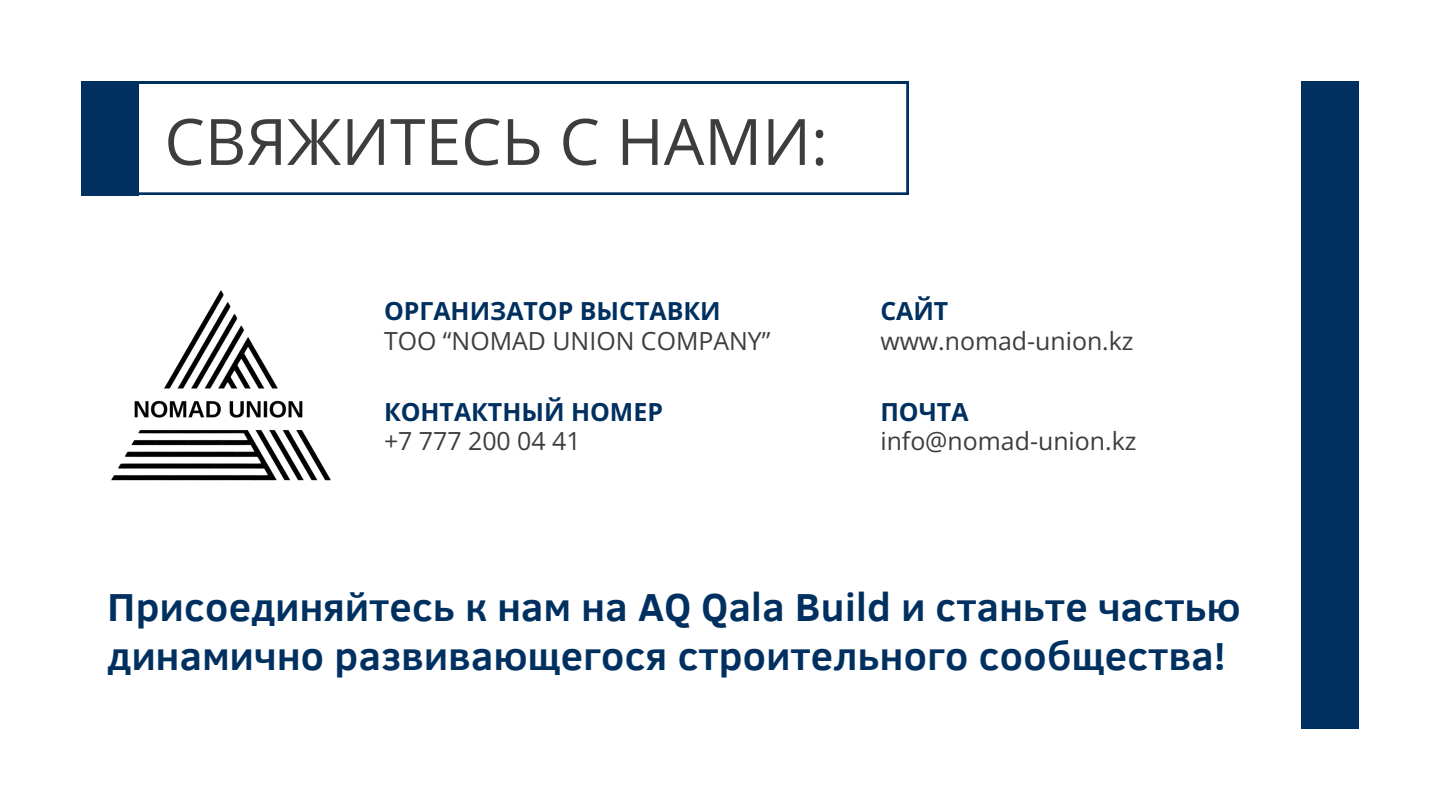
<style>
.page{position:relative;width:1440px;height:810px;background:#fff}
.page>*{position:absolute;margin:0;border:0;box-sizing:border-box;transform-origin:0 0}
.t1{font:64.1px "Open Sans";color:#3d3d3d}
.t2{font:700 40px/49.5px "Clear Sans";letter-spacing:.01em;color:#003060}
.t3{font:24.9px "Open Sans";color:#3d3d3d}
.t4{font:700 24.9px "Open Sans";color:#003060}
</style>
<div class="page">
<svg style="left:139px;top:81px;width:770px;height:114px"></svg>
<div style="left:81px;top:81px;width:58px;height:114px;background:#003060"></div>
<div style="left:1301px;top:81px;width:58px;height:648px;background:#003060"></div>
<img style="left:111px;top:290px;width:220px;height:191px">
<p class="t1" style="left:164px;top:96px;width:665px">СВЯЖИТЕСЬ С НАМИ:</p>
<p class="t4" style="left:384px;top:294px;width:338px">ОРГАНИЗАТОР ВЫСТАВКИ</p>
<p class="t3" style="left:384px;top:324px;width:388px">ТОО “NOMAD UNION COMPANY”</p>
<p class="t4" style="left:384px;top:394px;width:280px">КОНТАКТНЫЙ НОМЕР</p>
<p class="t3" style="left:384px;top:424px;width:198px">+7 777 200 04 41</p>
<p class="t4" style="left:880px;top:294px;width:69px">САЙТ</p>
<p class="t3" style="left:880px;top:323px;width:255px">www.nomad-union.kz</p>
<p class="t4" style="left:880px;top:394px;width:90px">ПОЧТА</p>
<p class="t3" style="left:880px;top:424px;width:258px">info@nomad-union.kz</p>
<h2 class="t2" style="left:108px;top:580px;width:1134px">Присоединяйтесь к нам на AQ Qala Build и станьте частью динамично развивающегося строительного сообщества!</h2>
</div>
